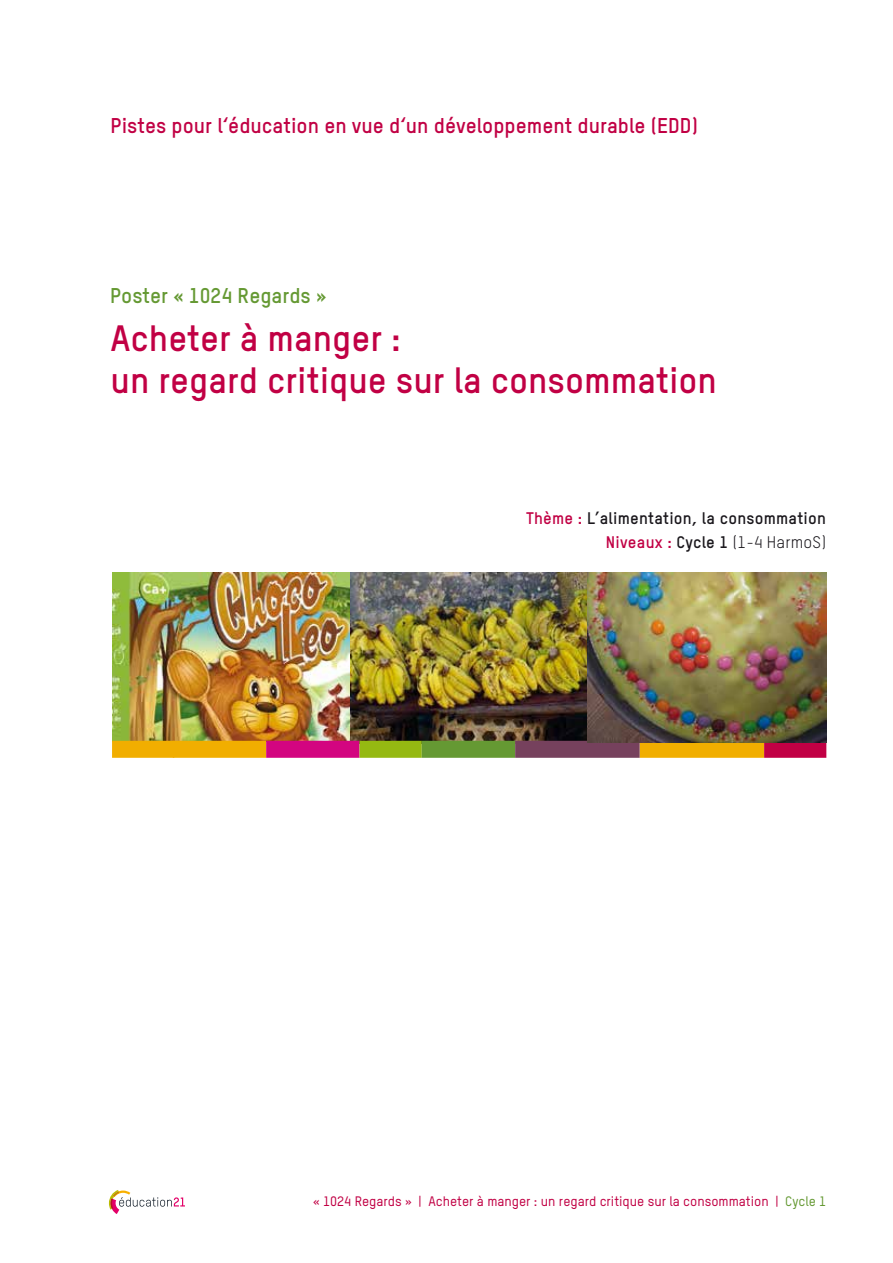
<style>
.page{position:relative;width:893px;height:1263px;background:#fff}
.page>*{position:absolute;margin:0;border:0;box-sizing:border-box;transform-origin:0 0}
.t1{font:700 36px/42px "TSTARPRO";color:#c10044}
.t2{font:700 21px "TSTARPRO";color:#c10044}
.t3{font:700 21px "TSTARPRO";color:#659933}
.t4{font:700 16.5px "TSTARPRO";letter-spacing:.015em;color:#1a171c}
.t5{font:16.5px "TSTARPRO";letter-spacing:.015em;color:#1a171c}
.t6{font:500 13.5px "TSTARPRO";color:#c10044}
.s1{color:#c10044}
.s2{font-weight:700;color:#c10044}
.s3{font-weight:700}
.s4{color:#659933}
</style>
<div class="page">
<img style="left:112px;top:573px;width:238px;height:168px">
<img style="left:350px;top:573px;width:237px;height:168px">
<svg style="left:109px;top:1190px;width:76px;height:24px"></svg>
<svg style="left:112px;top:741px;width:714px;height:17px;background:#b77532"></svg>
<img style="left:587px;top:573px;width:239px;height:169px">
<h2 class="t2" style="left:111px;top:112px;width:589px">Pistes pour l‘éducation en vue d‘un développement durable (EDD)</h2>
<h2 class="t3" style="left:110px;top:283px;width:218px">Poster « 1024 Regards »</h2>
<h1 class="t1" style="left:111px;top:317px;width:608px">Acheter à manger :<br>un regard critique sur la consommation</h1>
<p class="t4" style="left:526px;top:508px;width:302px"><span class="s1">Thème :</span> L’alimentation, la consommation</p>
<p class="t5" style="left:606px;top:533px;width:222px"><span class="s2">Niveaux :</span> <span class="s3">Cycle 1</span> (1-4 HarmoS)</p>
<p class="t6" style="left:313px;top:1193px;width:515px">« 1024 Regards » | Acheter à manger : un regard critique sur la consommation | <span class="s4">Cycle 1</span></p>
</div>
